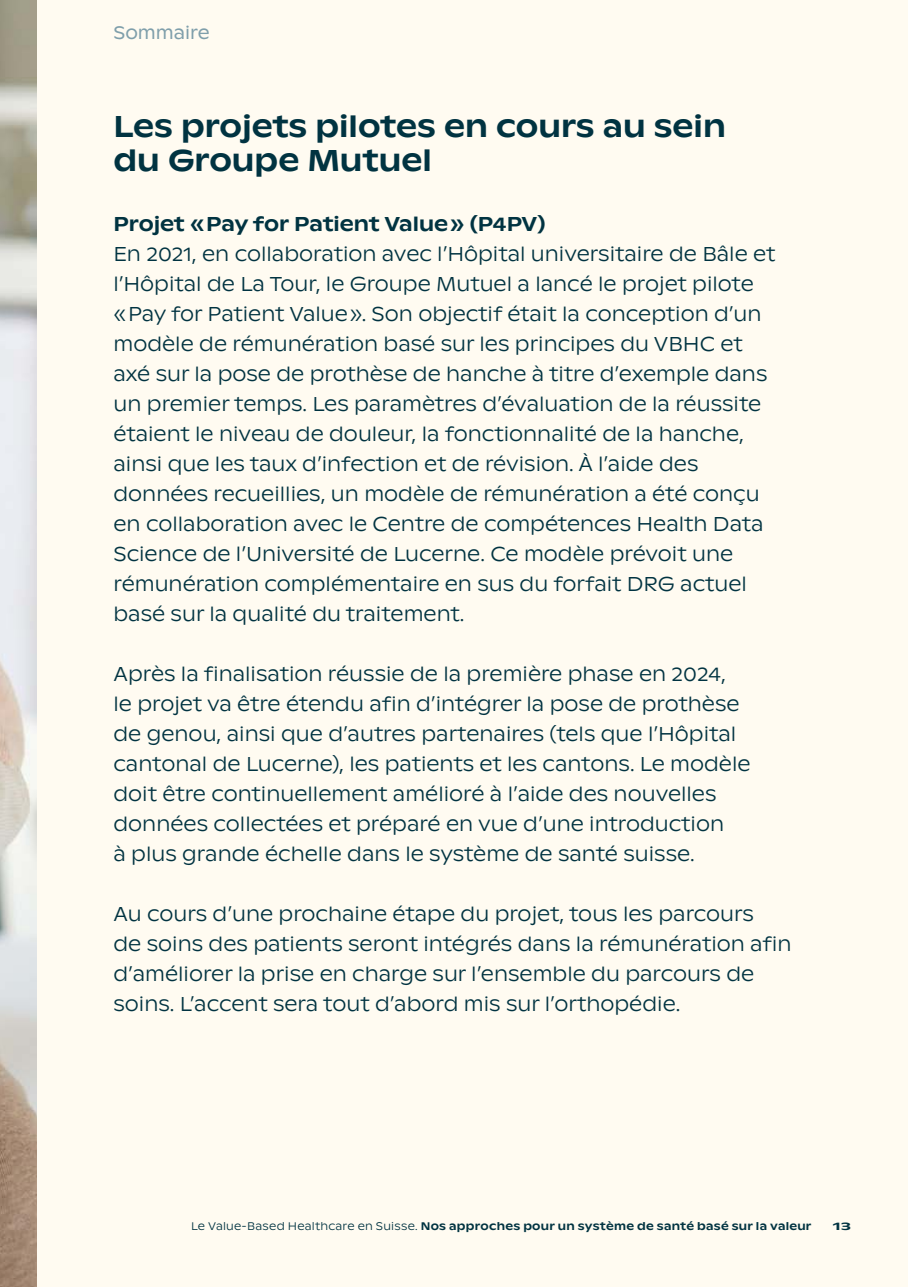
<style>
.page{position:relative;width:908px;height:1287px;background:#fff}
.page>*{position:absolute;margin:0;border:0;box-sizing:border-box;transform-origin:0 0}
.t1{font:500 30px/34px "ABC Ginto Nord";color:#003341}
.t2{font:300 20px/30px "ABC Ginto Nord";color:#003341}
.t3{font:500 20px "ABC Ginto Nord";letter-spacing:-.005em;color:#003341}
.t4{font:18px "ABC Ginto Nord";color:#7f9fab}
.t5{font:500 11px "ABC Ginto Nord";letter-spacing:.025em;color:#003341}
.t6{font:500 11px "ABC Ginto Nord";letter-spacing:.025em;color:#003341;scale:1.5 1}
.s1{font-weight:300}
</style>
<div class="page">
<div style="left:0;top:0;width:907px;height:1287px;background:#fffbf1"></div>
<img style="left:0;top:0;width:37px;height:1287px">
<p class="t4" style="left:113px;top:21px;width:98px">Sommaire</p>
<h1 class="t1" style="left:113px;top:109px;width:613px">Les projets pilotes en cours au sein du Groupe Mutuel</h1>
<p class="t3" style="left:113px;top:212px;width:433px">Projet « Pay for Patient Value » (P4PV)</p>
<p class="t2" style="left:113px;top:239px;width:663px">En 2021, en collaboration avec l’Hôpital universitaire de Bâle et l’Hôpital de La Tour, le Groupe Mutuel a lancé le projet pilote<br>« Pay for Patient Value ». Son objectif était la conception d’un modèle de rémunération basé sur les principes du VBHC et axé sur la pose de prothèse de hanche à titre d’exemple dans un premier temps. Les paramètres d’évaluation de la réussite étaient le niveau de douleur, la fonctionnalité de la hanche, ainsi que les taux d’infection et de révision. À l’aide des données recueillies, un modèle de rémunération a été conçu en collaboration avec le Centre de compétences Health Data Science de l’Université de Lucerne. Ce modèle prévoit une rémunération complémentaire en sus du forfait DRG actuel basé sur la qualité du traitement.</p>
<p class="t2" style="left:113px;top:659px;width:638px">Après la finalisation réussie de la première phase en 2024,<br>le projet va être étendu afin d’intégrer la pose de prothèse de genou, ainsi que d’autres partenaires (tels que l’Hôpital cantonal de Lucerne), les patients et les cantons. Le modèle doit être continuellement amélioré à l’aide des nouvelles données collectées et préparé en vue d’une introduction<br>à plus grande échelle dans le système de santé suisse.</p>
<p class="t2" style="left:113px;top:899px;width:679px">Au cours d’une prochaine étape du projet, tous les parcours<br>de soins des patients seront intégrés dans la rémunération afin d’améliorer la prise en charge sur l’ensemble du parcours de soins. L’accent sera tout d’abord mis sur l’orthopédie.</p>
<p class="t5" style="left:191px;top:1220px;width:621px"><span class="s1">Le Value-Based Healthcare en Suisse.</span> Nos approches pour un système de santé basé sur la valeur</p>
<p class="t6" style="left:832px;top:1220px;width:14px">13</p>
</div>
